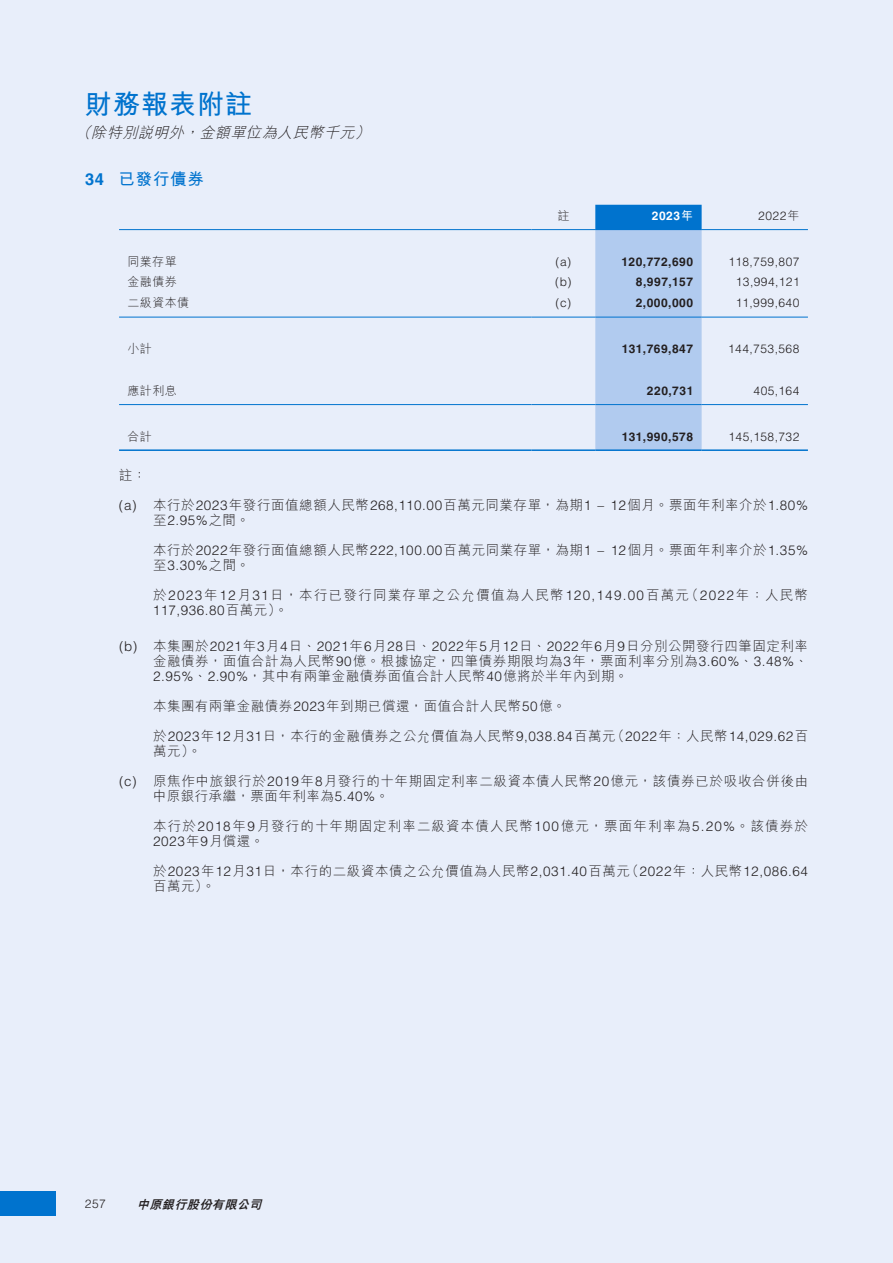
<style>
.page{position:relative;width:893px;height:1263px;background:#e8eefa}
.page>*{position:absolute;margin:0;border:0;box-sizing:border-box;transform-origin:0 0}
.t1{font:700 27px "M Hei HK";letter-spacing:.04em;color:#0073ce}
.t2{font:700 16.5px "M Hei HK";letter-spacing:.04em;color:#0073ce}
.t3{font:italic 300 15px "M Hei HK";color:#231f20}
.t4{font:300 13.5px/15px "M Hei HK";letter-spacing:.045em;color:#231f20}
.t5{font:300 13.5px "M Hei HK";letter-spacing:.095em;color:#231f20}
.t6{font:300 13.5px "M Hei HK";letter-spacing:.08em;color:#231f20}
.t7{font:300 13.5px "Helvetica LT Std";letter-spacing:.04em;color:#231f20}
.t8{font:300 12px "Helvetica LT Std";letter-spacing:.04em;color:#231f20}
.t9{font:700 12px "Helvetica LT Std";letter-spacing:.045em;color:#231f20}
.t10{font:300 12px "M Hei HK";letter-spacing:.04em;color:#231f20}
.t11{font:italic 800 12px "M Hei HK";color:#231f20}
.t12{font:700 12px "Helvetica LT Std";color:#fff}
.s1{font-family:"Helvetica LT Std"}
.s2{font-family:"M Hei HK"}
</style>
<div class="page">
<div style="left:0;top:1191px;width:56px;height:24px;background:#0073ce"></div>
<svg style="left:595px;top:205px;width:107px;height:244px;background:#9fc2eb"></svg>
<hr style="left:119px;top:229px;width:412px;height:1px;background:#0073ce">
<hr style="left:531px;top:229px;width:64px;height:1px;background:#0073ce">
<hr style="left:595px;top:229px;width:107px;height:1px;background:#0073ce">
<hr style="left:702px;top:229px;width:106px;height:1px;background:#0073ce">
<hr style="left:119px;top:317px;width:412px;height:1px;background:#0073ce">
<hr style="left:531px;top:317px;width:64px;height:1px;background:#0073ce">
<hr style="left:595px;top:317px;width:107px;height:1px;background:#0073ce">
<hr style="left:702px;top:317px;width:106px;height:1px;background:#0073ce">
<hr style="left:119px;top:404px;width:412px;height:1px;background:#0073ce">
<hr style="left:531px;top:404px;width:64px;height:1px;background:#0073ce">
<hr style="left:595px;top:404px;width:107px;height:1px;background:#0073ce">
<hr style="left:702px;top:404px;width:106px;height:1px;background:#0073ce">
<hr style="left:119px;top:449px;width:412px;height:2px;background:#0073ce">
<hr style="left:531px;top:449px;width:64px;height:2px;background:#0073ce">
<hr style="left:595px;top:449px;width:107px;height:2px;background:#0073ce">
<hr style="left:702px;top:449px;width:106px;height:2px;background:#0073ce">
<h1 class="t1" style="left:85px;top:84px;width:169px">財務報表附註</h1>
<p class="t3" style="left:76px;top:125px;width:300px">（除特別說明外，金額單位為人民幣千元）</p>
<p class="t2" style="left:85px;top:167px;width:120px"><span class="s1">34</span> 已發行債券</p>
<p class="t10" style="left:557px;top:209px;width:13px">註</p>
<p class="t12" style="left:652px;top:208px;width:43px">2023<span class="s2">年</span></p>
<p class="t8" style="left:758px;top:208px;width:43px">2022<span class="s2">年</span></p>
<p class="t10" style="left:127px;top:255px;width:51px">同業存單</p>
<p class="t8" style="left:556px;top:254px;width:17px">(a)</p>
<p class="t9" style="left:621px;top:254px;width:73px">120,772,690</p>
<p class="t8" style="left:729px;top:254px;width:72px">118,759,807</p>
<p class="t10" style="left:128px;top:276px;width:51px">金融債券</p>
<p class="t8" style="left:555px;top:275px;width:18px">(b)</p>
<p class="t9" style="left:636px;top:275px;width:59px">8,997,157</p>
<p class="t8" style="left:736px;top:275px;width:65px">13,994,121</p>
<p class="t10" style="left:127px;top:297px;width:63px">二級資本債</p>
<p class="t8" style="left:556px;top:295px;width:17px">(c)</p>
<p class="t9" style="left:636px;top:296px;width:59px">2,000,000</p>
<p class="t8" style="left:736px;top:295px;width:65px">11,999,640</p>
<p class="t10" style="left:127px;top:343px;width:26px">小計</p>
<p class="t9" style="left:622px;top:342px;width:73px">131,769,847</p>
<p class="t8" style="left:728px;top:341px;width:73px">144,753,568</p>
<p class="t10" style="left:128px;top:384px;width:51px">應計利息</p>
<p class="t9" style="left:647px;top:383px;width:48px">220,731</p>
<p class="t8" style="left:753px;top:383px;width:47px">405,164</p>
<p class="t10" style="left:128px;top:430px;width:26px">合計</p>
<p class="t9" style="left:622px;top:429px;width:73px">131,990,578</p>
<p class="t8" style="left:728px;top:429px;width:72px">145,158,732</p>
<p class="t4" style="left:119px;top:467px;width:29px">註：</p>
<p class="t4" style="left:119px;top:497px;width:690px"><span class="s1">(a)</span> 本行於<span class="s1">2023</span>年發行面值總額人民幣<span class="s1">268,110.00</span>百萬元同業存單，為期<span class="s1">1 – 12</span>個月。票面年利率介於<span class="s1">1.80%</span></p>
<p class="t7" style="left:153px;top:512px;width:98px"><span class="s2">至</span>2.95%<span class="s2">之間。</span></p>
<p class="t4" style="left:153px;top:542px;width:656px">本行於<span class="s1">2022</span>年發行面值總額人民幣<span class="s1">222,100.00</span>百萬元同業存單，為期<span class="s1">1 – 12</span>個月。票面年利率介於<span class="s1">1.35%</span></p>
<p class="t7" style="left:153px;top:557px;width:98px"><span class="s2">至</span>3.30%<span class="s2">之間。</span></p>
<p class="t5" style="left:153px;top:588px;width:656px">於<span class="s1">2023</span>年<span class="s1">12</span>月<span class="s1">31</span>日，本行已發行同業存單之公允價值為人民幣<span class="s1">120,149.00</span>百萬元（<span class="s1">2022</span>年：人民幣</p>
<p class="t7" style="left:153px;top:602px;width:137px">117,936.80<span class="s2">百萬元）。</span></p>
<p class="t4" style="left:153px;top:638px;width:657px;text-align:justify;text-indent:-34px"><span class="s1">(b)</span> 本集團於<span class="s1">2021</span>年<span class="s1">3</span>月<span class="s1">4</span>日、<span class="s1">2021</span>年<span class="s1">6</span>月<span class="s1">28</span>日、<span class="s1">2022</span>年<span class="s1">5</span>月<span class="s1">12</span>日、<span class="s1">2022</span>年<span class="s1">6</span>月<span class="s1">9</span>日分別公開發行四筆固定利率金融債券，面值合計為人民幣<span class="s1">90</span>億。根據協定，四筆債券期限均為<span class="s1">3</span>年，票面利率分別為<span class="s1">3.60%</span>、<span class="s1">3.48%</span>、<span class="s1">2.95%</span>、<span class="s1">2.90%</span>，其中有兩筆金融債券面值合計人民幣<span class="s1">40</span>億將於半年內到期。</p>
<p class="t4" style="left:153px;top:698px;width:414px">本集團有兩筆金融債券<span class="s1">2023</span>年到期已償還，面值合計人民幣<span class="s1">50</span>億。</p>
<p class="t4" style="left:153px;top:728px;width:656px">於<span class="s1">2023</span>年<span class="s1">12</span>月<span class="s1">31</span>日，本行的金融債券之公允價值為人民幣<span class="s1">9,038.84</span>百萬元（<span class="s1">2022</span>年：人民幣<span class="s1">14,029.62</span>百萬元）。</p>
<p class="t4" style="left:153px;top:773px;width:657px;text-indent:-34px"><span class="s1">(c)</span> 原焦作中旅銀行於<span class="s1">2019</span>年<span class="s1">8</span>月發行的十年期固定利率二級資本債人民幣<span class="s1">20</span>億元，該債券已於吸收合併後由中原銀行承繼，票面年利率為<span class="s1">5.40%</span>。</p>
<p class="t6" style="left:153px;top:819px;width:656px">本行於<span class="s1">2018</span>年<span class="s1">9</span>月發行的十年期固定利率二級資本債人民幣<span class="s1">100</span>億元，票面年利率為<span class="s1">5.20%</span>。該債券於</p>
<p class="t7" style="left:153px;top:833px;width:112px">2023<span class="s2">年</span>9<span class="s2">月償還。</span></p>
<p class="t4" style="left:153px;top:863px;width:656px">於<span class="s1">2023</span>年<span class="s1">12</span>月<span class="s1">31</span>日，本行的二級資本債之公允價值為人民幣<span class="s1">2,031.40</span>百萬元（<span class="s1">2022</span>年：人民幣<span class="s1">12,086.64</span>百萬元）。</p>
<p class="t8" style="left:85px;top:1196px;width:22px">257</p>
<p class="t11" style="left:137px;top:1198px;width:129px">中原銀行股份有限公司</p>
</div>
